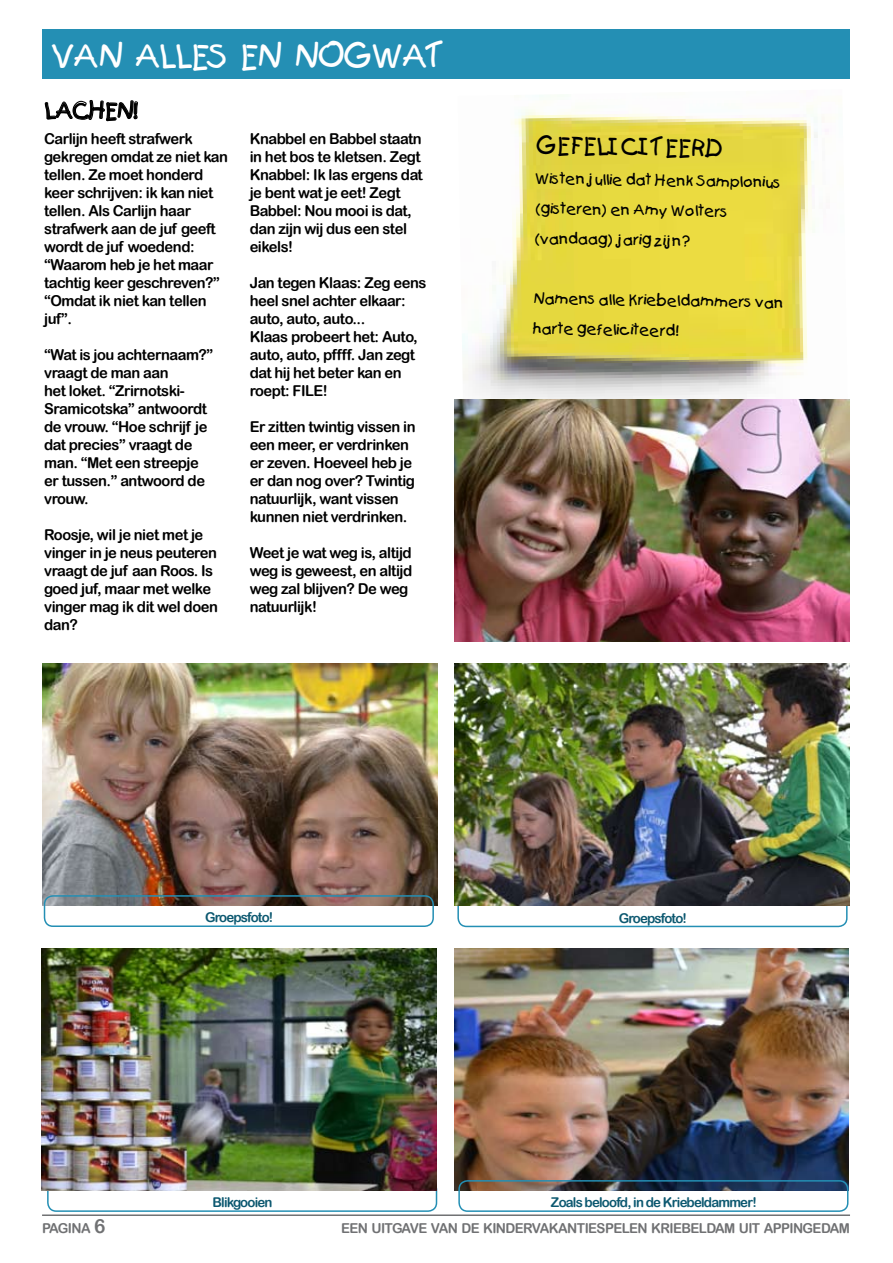
<style>
.page{position:relative;width:893px;height:1263px;background:#fff}
.page>*{position:absolute;margin:0;border:0;box-sizing:border-box;transform-origin:0 0}
.t1{font:33px "Kids Plain";letter-spacing:-.05em;color:#fff}
.t2{font:24px "Kids Plain";color:#000}
.t3{font:22.5px "Kids Plain";letter-spacing:-.05em;color:#000}
.t4{font:15px/18px "Arial Rounded MT Bold";letter-spacing:-.03em;color:#000}
.t5{font:15px/30px "Kids Plain";color:#000}
.t6{font:13.65px "Arial Rounded MT Bold";letter-spacing:-.045em;color:#707173}
.t7{font:13.5px "Arial Rounded MT Bold";letter-spacing:-.06em;color:#0c5870}
.s1{font-size:19.5px}
</style>
<div class="page">
<hr style="left:42px;top:1214px;width:808px;height:2px;background:#707173">
<div style="left:42px;top:29px;width:808px;height:50px;background:#248fb4"></div>
<div style="left:457px;top:895px;width:391px;height:32px;border:2px solid #248fb4;border-radius:9px"></div>
<img style="left:43px;top:663px;width:394px;height:242px">
<img style="left:455px;top:663px;width:394px;height:242px">
<img style="left:454px;top:948px;width:394px;height:242px">
<div style="left:47px;top:1180px;width:390px;height:32px;border:2px solid #248fb4;border-radius:9px"></div>
<img style="left:42px;top:948px;width:394px;height:242px">
<div style="left:458px;top:1180px;width:390px;height:32px;border:2px solid #248fb4;border-radius:9px"></div>
<div style="left:44px;top:895px;width:390px;height:32px;border:2px solid #248fb4;border-radius:9px"></div>
<img style="left:458px;top:105px;width:390px;height:295px">
<img style="left:455px;top:400px;width:394px;height:241px">
<svg style="left:44px;top:100px;width:94px;height:22px"></svg>
<h1 class="t1" style="left:51px;top:36px;width:397px">VAN ALLES EN NOGWAT</h1>
<h3 class="t3" style="left:45px;top:97px;width:95px">LACHEN!</h3>
<p class="t4" style="left:44px;top:129px;width:185px">Carlijn heeft strafwerk gekregen omdat ze niet kan tellen. Ze moet honderd keer schrijven: ik kan niet tellen. Als Carlijn haar strafwerk aan de juf geeft wordt de juf woedend: “Waarom heb je het maar tachtig keer geschreven?” “Omdat ik niet kan tellen juf”.</p>
<p class="t4" style="left:44px;top:345px;width:171px">“Wat is jou achternaam?” vraagt de man aan<br>het loket. “Zrirnotski-<br>Sramicotska” antwoordt de vrouw. “Hoe schrijf je dat precies” vraagt de man. “Met een streepje er tussen.” antwoord de vrouw.</p>
<p class="t4" style="left:44px;top:525px;width:175px">Roosje, wil je niet met je vinger in je neus peuteren vraagt de juf aan Roos. Is goed juf, maar met welke vinger mag ik dit wel doen dan?</p>
<p class="t4" style="left:250px;top:129px;width:175px">Knabbel en Babbel staatn in het bos te kletsen. Zegt<br>Knabbel: Ik las ergens dat je bent wat je eet! Zegt<br>Babbel: Nou mooi is dat, dan zijn wij dus een stel eikels!</p>
<p class="t4" style="left:250px;top:273px;width:178px">Jan tegen Klaas: Zeg eens heel snel achter elkaar: auto, auto, auto...<br>Klaas probeert het: Auto, auto, auto, pffff. Jan zegt dat hij het beter kan en roept: FILE!</p>
<p class="t4" style="left:250px;top:417px;width:167px">Er zitten twintig vissen in een meer, er verdrinken er zeven. Hoeveel heb je er dan nog over? Twintig natuurlijk, want vissen kunnen niet verdrinken.</p>
<p class="t4" style="left:250px;top:543px;width:164px">Weet je wat weg is, altijd weg is geweest, en altijd weg zal blijven? De weg natuurlijk!</p>
<h2 class="t2" style="left:536px;top:130px;width:190px;rotate:1deg">GEFELICITEERD</h2>
<p class="t5" style="left:536px;top:163px;width:247px;rotate:1deg">Wisten jullie dat Henk Samplonius (gisteren) en Amy Wolters (vandaag) jarig zijn?</p>
<p class="t5" style="left:534px;top:283px;width:251px;rotate:1deg">Namens alle Kriebeldammers van harte gefeliciteerd!</p>
<p class="t7" style="left:205px;top:910px;width:70px">Groepsfoto!</p>
<p class="t7" style="left:619px;top:910px;width:70px">Groepsfoto!</p>
<p class="t7" style="left:213px;top:1194px;width:61px">Blikgooien</p>
<p class="t7" style="left:551px;top:1194px;width:207px">Zoals beloofd, in de Kriebeldammer!</p>
<p class="t6" style="left:42px;top:1220px;width:65px">PAGINA <span class="s1">6</span></p>
<p class="t6" style="left:341px;top:1220px;width:510px">EEN UITGAVE VAN DE KINDERVAKANTIESPELEN KRIEBELDAM UIT APPINGEDAM</p>
</div>
